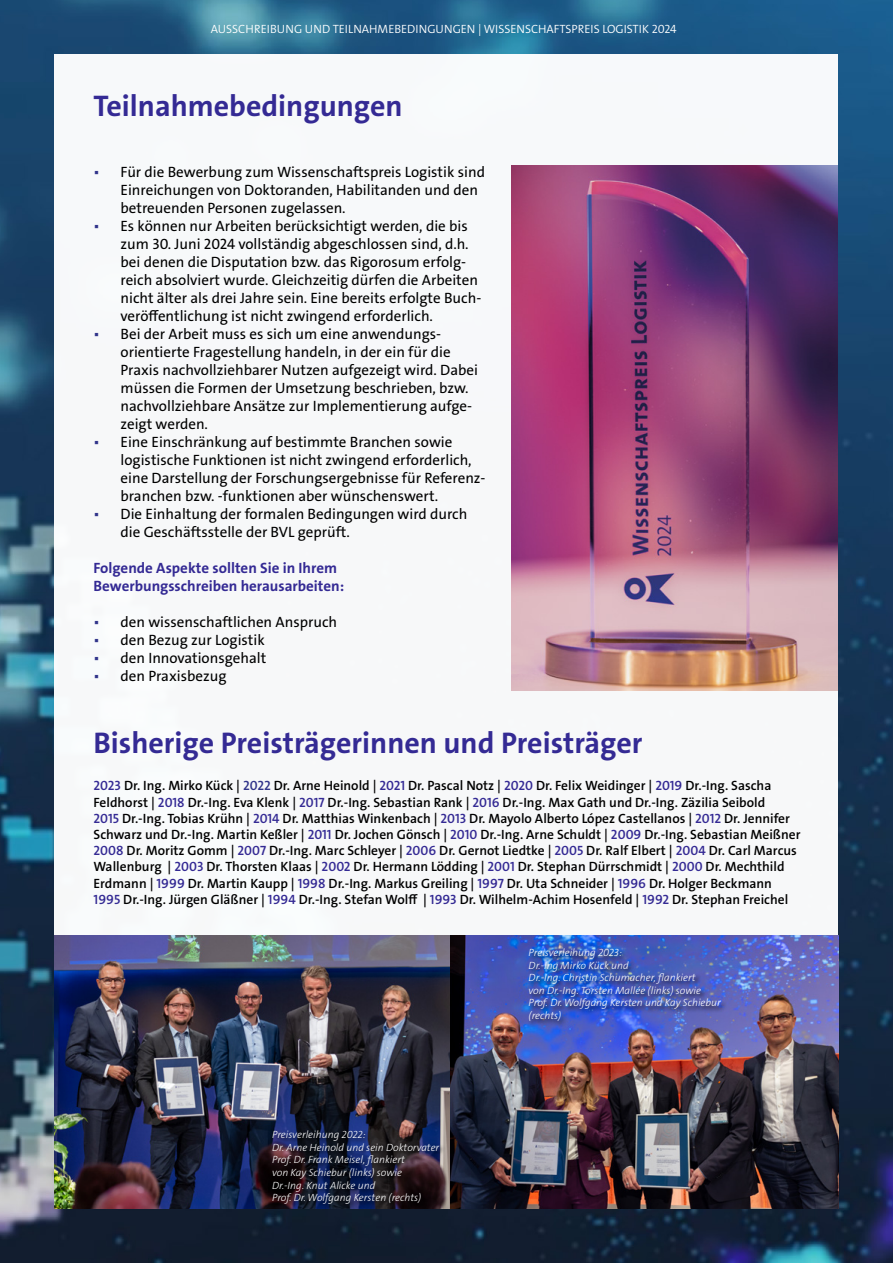
<style>
.page{position:relative;width:893px;height:1263px;background:#fff}
.page>*{position:absolute;margin:0;border:0;box-sizing:border-box;transform-origin:0 0}
.t1{font:30px "The Sans LP7 Bld";color:#342a94}
.t2{font:15px/18px "The Sans LP5 Plain";color:#000}
.t3{font:15px/18px "The Sans LP7 Bld";color:#342a94}
.t4{font:13.5px/16.2px "The Sans LP6 Se Bld";color:#000}
.t5{font:12px "The Sans LP4 Se Lig";color:#fff}
.t6{font:10.5px/12.6px "The Sans LP3 Lig IT";color:#fff}
.s1{color:#31348a}
.s2{color:#342a94}
</style>
<div class="page">
<img style="left:0;top:0;width:893px;height:1263px">
<div style="left:54px;top:54px;width:783px;height:1155px;background:#f7f8f9"></div>
<img style="left:512px;top:166px;width:325px;height:524px">
<img style="left:450px;top:935px;width:389px;height:274px">
<img style="left:54px;top:935px;width:396px;height:274px">
<div style="left:271px;top:1129px;width:175px;height:81px;background:#000;opacity:.75"></div>
<div style="left:528px;top:947px;width:200px;height:81px;background:#000;opacity:.75"></div>
<p class="t5" style="left:211px;top:21px;width:467px">AUSSCHREIBUNG UND TEILNAHMEBEDINGUNGEN | WISSENSCHAFTSPREIS LOGISTIK 2024</p>
<h1 class="t1" style="left:94px;top:86px;width:311px">Teilnahmebedingungen</h1>
<p class="t2" style="left:121px;top:163px;width:366px;text-indent:-27px"><span class="s1">▪</span> Für die Bewerbung zum Wissenschaftspreis Logistik sind<br>Einreichungen von Doktoranden, Habilitanden und den betreuenden Personen zugelassen.</p>
<p class="t2" style="left:121px;top:217px;width:362px;text-indent:-27px"><span class="s1">▪</span> Es können nur Arbeiten berücksichtigt werden, die bis zum 30. Juni 2024 vollständig abgeschlossen sind, d.h. bei denen die Disputation bzw. das Rigorosum erfolg&shy;reich absolviert wurde. Gleichzeitig dürfen die Arbeiten nicht älter als drei Jahre sein. Eine bereits erfolgte Buch&shy;veröffentlichung ist nicht zwingend erforderlich.</p>
<p class="t2" style="left:121px;top:325px;width:359px;text-indent:-27px"><span class="s1">▪</span> Bei der Arbeit muss es sich um eine anwendungs&shy;orientierte Fragestellung handeln, in der ein für die Praxis nachvollziehbarer Nutzen aufgezeigt wird. Dabei müssen die Formen der Umsetzung beschrieben, bzw. nachvollziehbare Ansätze zur Implementierung aufge&shy;zeigt werden.</p>
<p class="t2" style="left:121px;top:433px;width:366px;text-indent:-27px"><span class="s1">▪</span> Eine Einschränkung auf bestimmte Branchen sowie logistische Funktionen ist nicht zwingend erforderlich, eine Darstellung der Forschungsergebnisse für Referenz&shy;branchen bzw. -funktionen aber wünschenswert.</p>
<p class="t2" style="left:121px;top:505px;width:348px;text-indent:-27px"><span class="s1">▪</span> Die Einhaltung der formalen Bedingungen wird durch die Geschäftsstelle der BVL geprüft.</p>
<p class="t3" style="left:94px;top:559px;width:252px">Folgende Aspekte sollten Sie in Ihrem<br>Bewerbungsschreiben herausarbeiten:</p>
<p class="t2" style="left:94px;top:613px;width:245px"><span class="s1">▪</span> den wissenschaftlichen Anspruch</p>
<p class="t2" style="left:94px;top:631px;width:173px"><span class="s1">▪</span> den Bezug zur Logistik</p>
<p class="t2" style="left:94px;top:649px;width:174px"><span class="s1">▪</span> den Innovationsgehalt</p>
<p class="t2" style="left:94px;top:667px;width:134px"><span class="s1">▪</span> den Praxisbezug</p>
<h1 class="t1" style="left:94px;top:723px;width:550px">Bisherige Preisträgerinnen und Preisträger</h1>
<p class="t4" style="left:94px;top:778px;width:708px"><span class="s2">2023</span> Dr. Ing. Mirko Kück | <span class="s1">2022</span> Dr. Arne Heinold | <span class="s2">2021</span> Dr. Pascal Notz | <span class="s2">2020</span> Dr. Felix Weidinger | <span class="s2">2019</span> Dr.-Ing. Sascha Feldhorst | <span class="s2">2018</span> Dr.-Ing. Eva Klenk | <span class="s2">2017</span> Dr.-Ing. Sebastian Rank | <span class="s2">2016</span> Dr.-Ing. Max Gath und Dr.-Ing. Zäzilia Seibold<br><span class="s2">2015</span> Dr.-Ing. Tobias Krühn | <span class="s2">2014</span> Dr. Matthias Winkenbach | <span class="s2">2013</span> Dr. Mayolo Alberto López Castellanos | <span class="s2">2012</span> Dr. Jennifer Schwarz und Dr.-Ing. Martin Keßler | <span class="s2">2011</span> Dr. Jochen Gönsch | <span class="s2">2010</span> Dr.-Ing. Arne Schuldt | <span class="s2">2009</span> Dr.-Ing. Sebastian Meißner <span class="s2">2008</span> Dr. Moritz Gomm | <span class="s2">2007</span> Dr.-Ing. Marc Schleyer | <span class="s2">2006</span> Dr. Gernot Liedtke | <span class="s2">2005</span> Dr. Ralf Elbert | <span class="s2">2004</span> Dr. Carl Marcus Wallenburg | <span class="s2">2003</span> Dr. Thorsten Klaas | <span class="s2">2002</span> Dr. Hermann Lödding | <span class="s2">2001</span> Dr. Stephan Dürrschmidt | <span class="s2">2000</span> Dr. Mechthild Erdmann | <span class="s2">1999</span> Dr. Martin Kaupp | <span class="s2">1998</span> Dr.-Ing. Markus Greiling | <span class="s2">1997</span> Dr. Uta Schneider | <span class="s2">1996</span> Dr. Holger Beckmann <span class="s2">1995</span> Dr.-Ing. Jürgen Gläßner | <span class="s2">1994</span> Dr.-Ing. Stefan Wolff | <span class="s2">1993</span> Dr. Wilhelm-Achim Hosenfeld | <span class="s2">1992</span> Dr. Stephan Freichel</p>
<p class="t6" style="left:272px;top:1129px;width:169px">Preisverleihung 2022:<br>Dr. Arne Heinold und sein Doktorvater<br>Prof. Dr. Frank Meisel, flankiert<br>von Kay Schiebur (links) sowie<br>Dr.-Ing. Knut Alicke und<br>Prof. Dr. Wolfgang Kersten (rechts)</p>
<p class="t6" style="left:529px;top:946px;width:194px">Preisverleihung 2023:<br>Dr.-Ing Mirko Kück und<br>Dr.-Ing. Christin Schumacher, flankiert<br>von Dr.-Ing. Torsten Mallée (links) sowie<br>Prof. Dr. Wolfgang Kersten und Kay Schiebur (rechts)</p>
</div>
